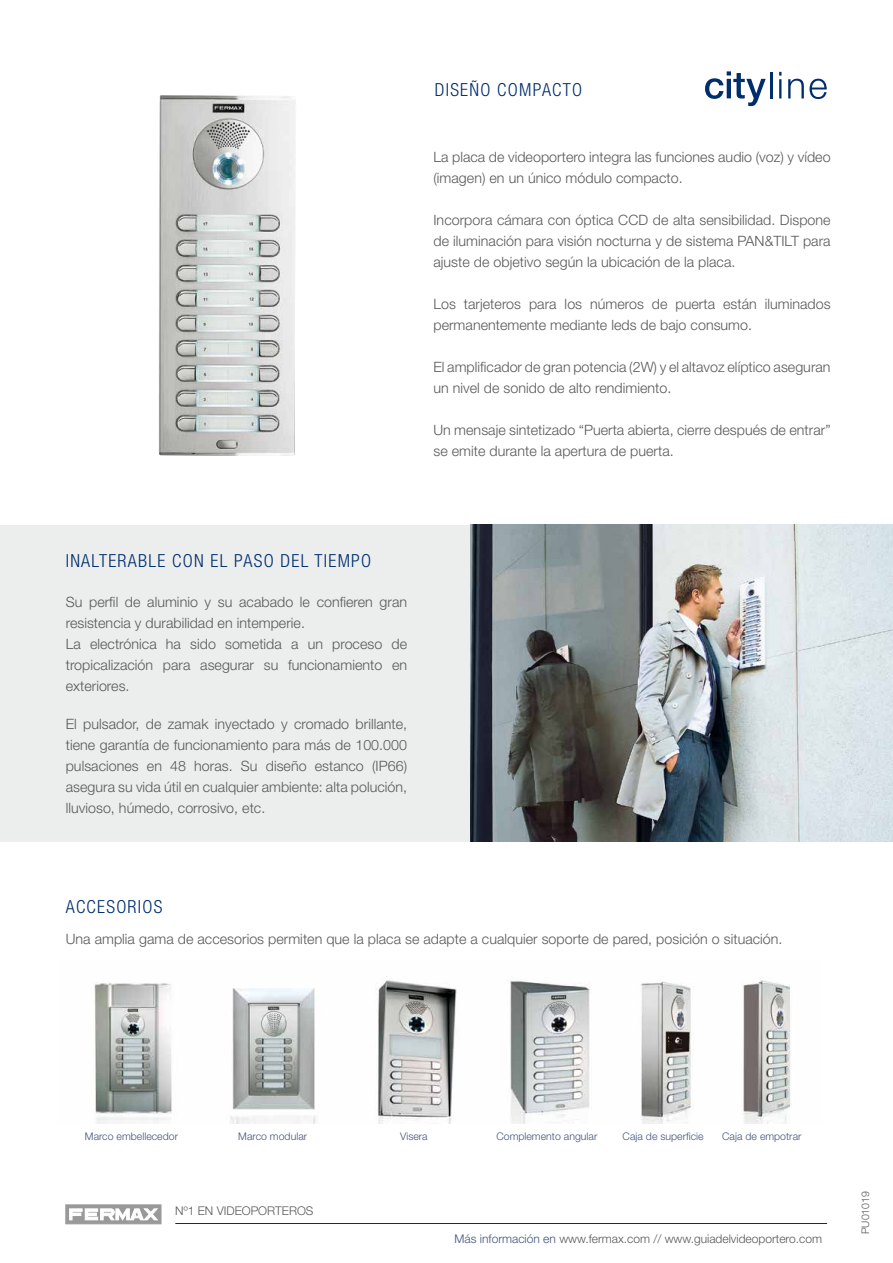
<style>
.page{position:relative;width:893px;height:1263px;background:#fff}
.page>*{position:absolute;margin:0;border:0;box-sizing:border-box;transform-origin:0 0}
.t1{font:300 condensed 18px "Helvetica Neue LT Std";letter-spacing:.07em;color:#002e6d}
.t2{font:300 14.25px/21px "Helvetica Neue LT Std";letter-spacing:.005em;color:#58585a}
.t3{font:300 12px "Helvetica Neue LT Std";color:#58585a}
.t4{font:300 10.5px "Helvetica Neue LT Std";letter-spacing:.005em;color:#41537d}
.t5{font:300 10.5px "Helvetica Neue LT Std";color:#58585a}
.s1{color:#41537d}
</style>
<div class="page">
<img style="left:94px;top:976px;width:697px;height:148px">
<div style="left:1px;top:525px;width:891px;height:316px;background:#eceded"></div>
<hr style="left:175px;top:1223px;width:652px;height:1px;background:#002e6d">
<div style="left:66px;top:1205px;width:95px;height:19px;background:linear-gradient(to right,#999,#999);border:1px solid #999"></div>
<svg style="left:70px;top:1209px;width:87px;height:11px"></svg>
<hr style="left:770px;top:72px;width:2px;height:26px;background:#002e6d">
<svg style="left:779px;top:72px;width:2px;height:26px"></svg>
<svg style="left:788px;top:79px;width:39px;height:20px"></svg>
<svg style="left:705px;top:71px;width:61px;height:35px"></svg>
<img style="left:470px;top:525px;width:423px;height:316px">
<img style="left:159px;top:95px;width:137px;height:361px">
<p class="t1" style="left:435px;top:80px;width:149px">DISEÑO COMPACTO</p>
<p class="t2" style="left:433px;top:146px;width:399px">La placa de videoportero integra las funciones audio (voz) y vídeo (imagen) en un único módulo compacto.</p>
<p class="t2" style="left:433px;top:209px;width:399px;text-align:justify">Incorpora cámara con óptica CCD de alta sensibilidad. Dispone de iluminación para visión nocturna y de sistema PAN&amp;TILT para ajuste de objetivo según la ubicación de la placa.</p>
<p class="t2" style="left:433px;top:293px;width:399px">Los tarjeteros para los números de puerta están iluminados permanentemente mediante leds de bajo consumo.</p>
<p class="t2" style="left:433px;top:356px;width:399px">El amplificador de gran potencia (2W) y el altavoz elíptico aseguran un nivel de sonido de alto rendimiento.</p>
<p class="t2" style="left:433px;top:419px;width:399px">Un mensaje sintetizado “Puerta abierta, cierre después de entrar” se emite durante la apertura de puerta.</p>
<p class="t1" style="left:66px;top:550px;width:307px">INALTERABLE CON EL PASO DEL TIEMPO</p>
<p class="t2" style="left:66px;top:591px;width:343px">Su perfil de aluminio y su acabado le confieren gran resistencia y durabilidad en intemperie.<br>La electrónica ha sido sometida a un proceso de tropicalización para asegurar su funcionamiento en exteriores.</p>
<p class="t2" style="left:66px;top:713px;width:343px;text-align:justify">El pulsador, de zamak inyectado y cromado brillante, tiene garantía de funcionamiento para más de 100.000 pulsaciones en 48 horas. Su diseño estanco (IP66) asegura su vida útil en cualquier ambiente: alta polución, lluvioso, húmedo, corrosivo, etc.</p>
<p class="t1" style="left:66px;top:896px;width:98px">ACCESORIOS</p>
<p class="t2" style="left:66px;top:928px;width:718px">Una amplia gama de accesorios permiten que la placa se adapte a cualquier soporte de pared, posición o situación.</p>
<p class="t4" style="left:85px;top:1129px;width:95px">Marco embellecedor</p>
<p class="t4" style="left:238px;top:1129px;width:70px">Marco modular</p>
<p class="t4" style="left:400px;top:1129px;width:29px">Visera</p>
<p class="t4" style="left:496px;top:1129px;width:102px">Complemento angular</p>
<p class="t4" style="left:623px;top:1129px;width:83px">Caja de superficie</p>
<p class="t4" style="left:722px;top:1129px;width:81px">Caja de empotrar</p>
<p class="t3" style="left:175px;top:1203px;width:140px">Nº1 EN VIDEOPORTEROS</p>
<p class="t3" style="left:455px;top:1231px;width:369px"><span class="s1">Más información en</span> www.fermax.com // www.guiadelvideoportero.com</p>
<p class="t5" style="left:859px;top:1234px;width:44px;rotate:-90deg">PU01019</p>
</div>
